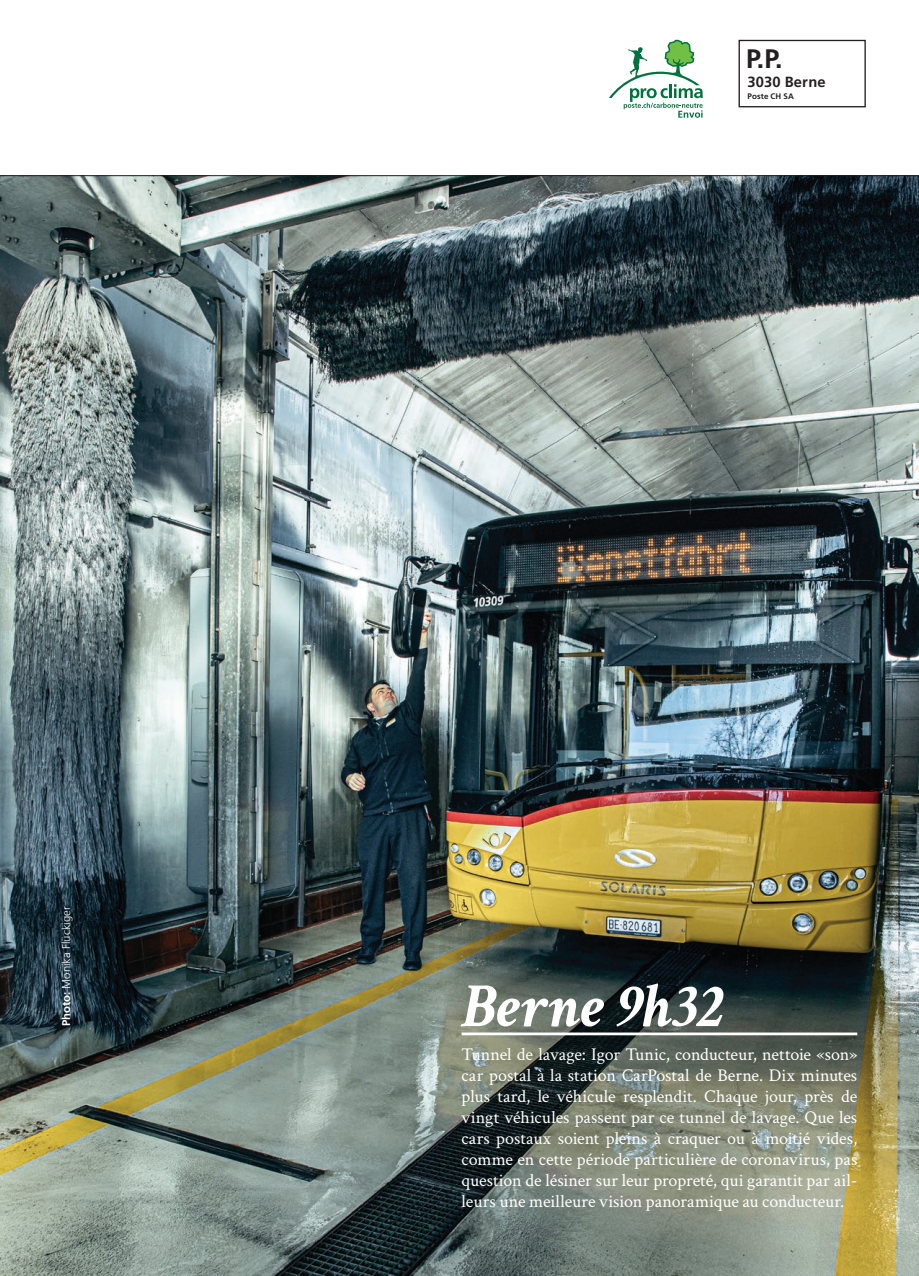
<style>
.page{position:relative;width:919px;height:1276px;background:#fff}
.page>*{position:absolute;margin:0;border:0;box-sizing:border-box;transform-origin:0 0}
.t1{font:italic 700 63px "Crimson Text";letter-spacing:.005em;color:#fff}
.t2{font:700 26.7px "Frutiger LT Com";color:#231f20}
.t3{font:18px/21px "Crimson Text";letter-spacing:-.005em;color:#fff;text-align:justify}
.t4{font:700 14.7px "Frutiger LT Com";letter-spacing:.01em;color:#231f20}
.t5{font:300 11.25px "Frutiger LT Com";color:#fff}
.t6{font:700 7.95px "Frutiger LT Com";letter-spacing:.01em;color:#231f20}
.s1{font-weight:700}
</style>
<div class="page">
<div style="left:738px;top:40px;width:127px;height:67px;border:1px solid #231f20"></div>
<svg style="left:609px;top:40px;width:93px;height:78px"></svg>
<img style="left:0;top:176px;width:918px;height:1100px">
<hr style="left:0;top:175px;width:918px;height:1px;background:#231f20">
<hr style="left:461px;top:1032px;width:396px;height:3px;background:#fff">
<p class="t5" style="left:60px;top:1026px;width:121px;rotate:-90deg"><span class="s1">Photo:</span> Monika Flückiger</p>
<h2 class="t2" style="left:746px;top:43px;width:38px">P. P.</h2>
<p class="t4" style="left:747px;top:73px;width:80px">3030 Berne</p>
<p class="t6" style="left:747px;top:92px;width:48px">Poste CH SA</p>
<h1 class="t1" style="left:461px;top:968px;width:264px">Berne 9h32</h1>
<p class="t3" style="left:461px;top:1043px;width:397px">Tunnel de lavage: Igor Tunic, conducteur, nettoie «son» car postal à la station CarPostal de Berne. Dix minutes plus tard, le véhicule resplendit. Chaque jour, près de vingt véhicules passent par ce tunnel de lavage. Que les cars postaux soient pleins à craquer ou à moitié vides, comme en cette période particulière de coronavirus, pas question de lésiner sur leur propreté, qui garantit par ail&shy;leurs une meilleure vision panoramique au conducteur.</p>
</div>
